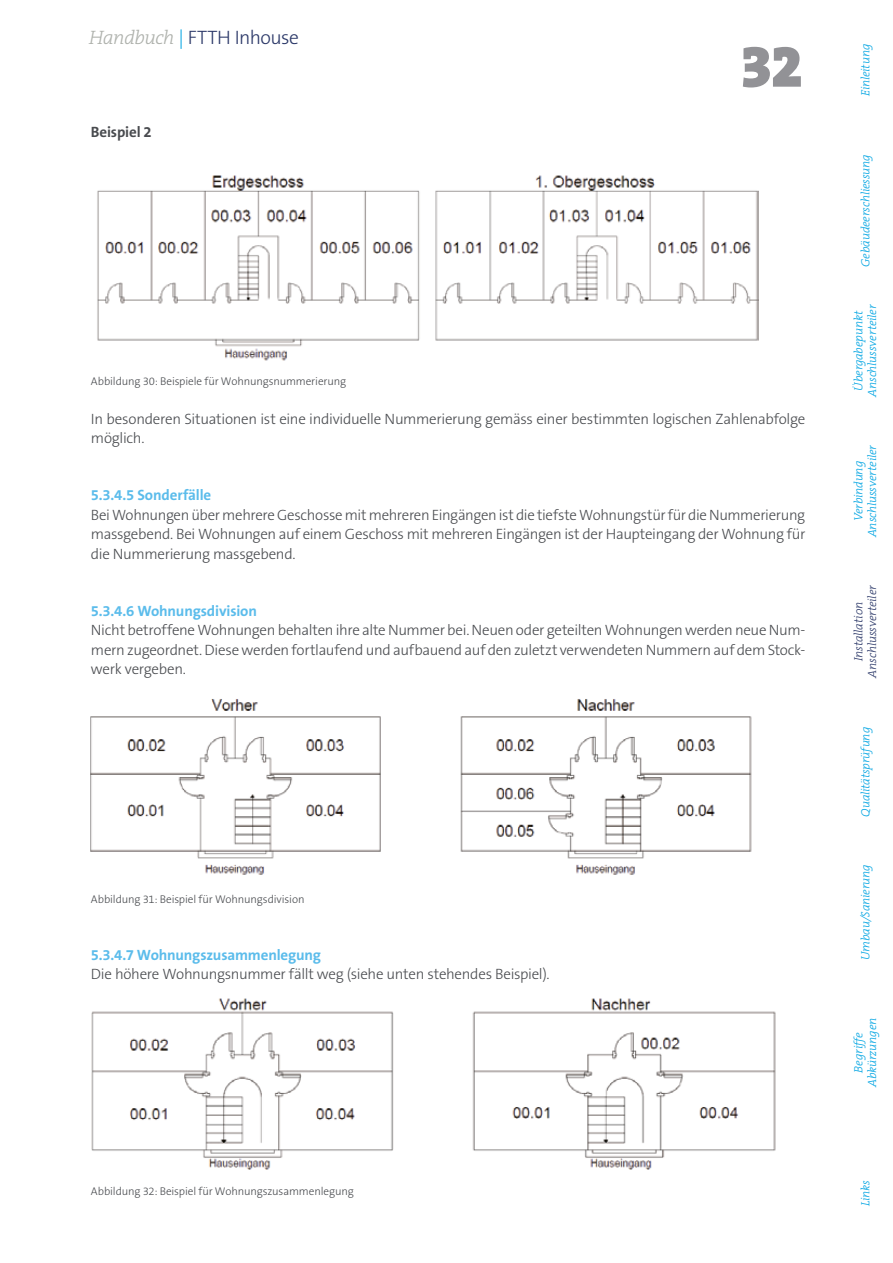
<style>
.page{position:relative;width:893px;height:1263px;background:#fff}
.page>*{position:absolute;margin:0;border:0;box-sizing:border-box;transform-origin:0 0}
.t1{font:900 60px "The Serif Q9";color:#929296}
.t2{font:300 19.5px "The Sans B W3";letter-spacing:-.025em;color:#2b3868}
.t3{font:300 15px/19.5px "The Sans B W3";letter-spacing:-.02em;color:#494b4f;text-align:justify}
.t4{font:700 15px "The Sans B W7";letter-spacing:-.01em;color:#5bbceb}
.t5{font:700 15px "The Sans B W7";letter-spacing:-.01em;color:#494b4f}
.t6{font:italic 300 12px/13.5px "The Serif Q3";letter-spacing:-.015em;color:#00a4e2;text-align:center}
.t7{font:italic 300 12px/13.5px "The Serif Q3";letter-spacing:-.015em;color:#2b3868;text-align:center}
.t8{font:300 11.25px "The Sans B W3";letter-spacing:-.015em;color:#494b4f}
.s1{font-family:"The Serif B W3";font-style:italic;color:#aeb1ac}
.s2{color:#00a4e2}
</style>
<div class="page">
<img style="left:97px;top:175px;width:661px;height:186px">
<img style="left:91px;top:699px;width:661px;height:176px">
<img style="left:91px;top:998px;width:685px;height:171px">
<h2 class="t2" style="left:89px;top:25px;width:211px"><span class="s1">Handbuch</span> <span class="s2">|</span> FTTH Inhouse</h2>
<p class="t5" style="left:91px;top:123px;width:62px">Beispiel 2</p>
<h1 class="t1" style="left:740px;top:34px;width:65px">32</h1>
<p class="t8" style="left:91px;top:374px;width:257px">Abbildung 30: Beispiele für Wohnungsnummerierung</p>
<p class="t3" style="left:91px;top:409px;width:716px">In besonderen Situationen ist eine individuelle Nummerierung gemäss einer bestimmten logischen Zahlenabfolge möglich.</p>
<p class="t4" style="left:91px;top:486px;width:122px">5.3.4.5 Sonderfälle</p>
<p class="t3" style="left:91px;top:505px;width:716px">Bei Wohnungen über mehrere Geschosse mit mehreren Eingängen ist die tiefste Wohnungstür für die Nummerierung massgebend. Bei Wohnungen auf einem Geschoss mit mehreren Eingängen ist der Haupteingang der Wohnung für die Nummerierung massgebend.</p>
<p class="t4" style="left:91px;top:601px;width:168px">5.3.4.6 Wohnungsdivision</p>
<p class="t3" style="left:91px;top:621px;width:716px">Nicht betroffene Wohnungen behalten ihre alte Nummer bei. Neuen oder geteilten Wohnungen werden neue Num&shy;mern zugeordnet. Diese werden fortlaufend und aufbauend auf den zuletzt verwendeten Nummern auf dem Stock&shy;werk vergeben.</p>
<p class="t8" style="left:91px;top:891px;width:215px">Abbildung 31: Beispiel für Wohnungsdivision</p>
<p class="t4" style="left:91px;top:945px;width:232px">5.3.4.7 Wohnungszusammenlegung</p>
<p class="t3" style="left:91px;top:964px;width:460px">Die höhere Wohnungsnummer fällt weg (siehe unten stehendes Beispiel).</p>
<p class="t8" style="left:91px;top:1184px;width:264px">Abbildung 32: Beispiel für Wohnungszusammenlegung</p>
<p class="t6" style="left:859px;top:96px;width:54px;rotate:-90deg">Einleitung</p>
<p class="t6" style="left:859px;top:267px;width:114px;rotate:-90deg">Gebäudeerschliessung</p>
<p class="t6" style="left:852px;top:397px;width:94px;rotate:-90deg">Übergabepunkt<br>Anschlussverteiler</p>
<p class="t6" style="left:852px;top:537px;width:94px;rotate:-90deg">Verbindung<br>Anschlussverteiler</p>
<p class="t7" style="left:852px;top:678px;width:94px;rotate:-90deg">Installation<br>Anschlussverteiler</p>
<p class="t6" style="left:859px;top:817px;width:91px;rotate:-90deg">Qualitätsprüfung</p>
<p class="t6" style="left:859px;top:960px;width:97px;rotate:-90deg">Umbau/Sanierung</p>
<p class="t6" style="left:852px;top:1087px;width:71px;rotate:-90deg">Begriffe<br>Abkürzungen</p>
<p class="t6" style="left:859px;top:1206px;width:27px;rotate:-90deg">Links</p>
</div>
